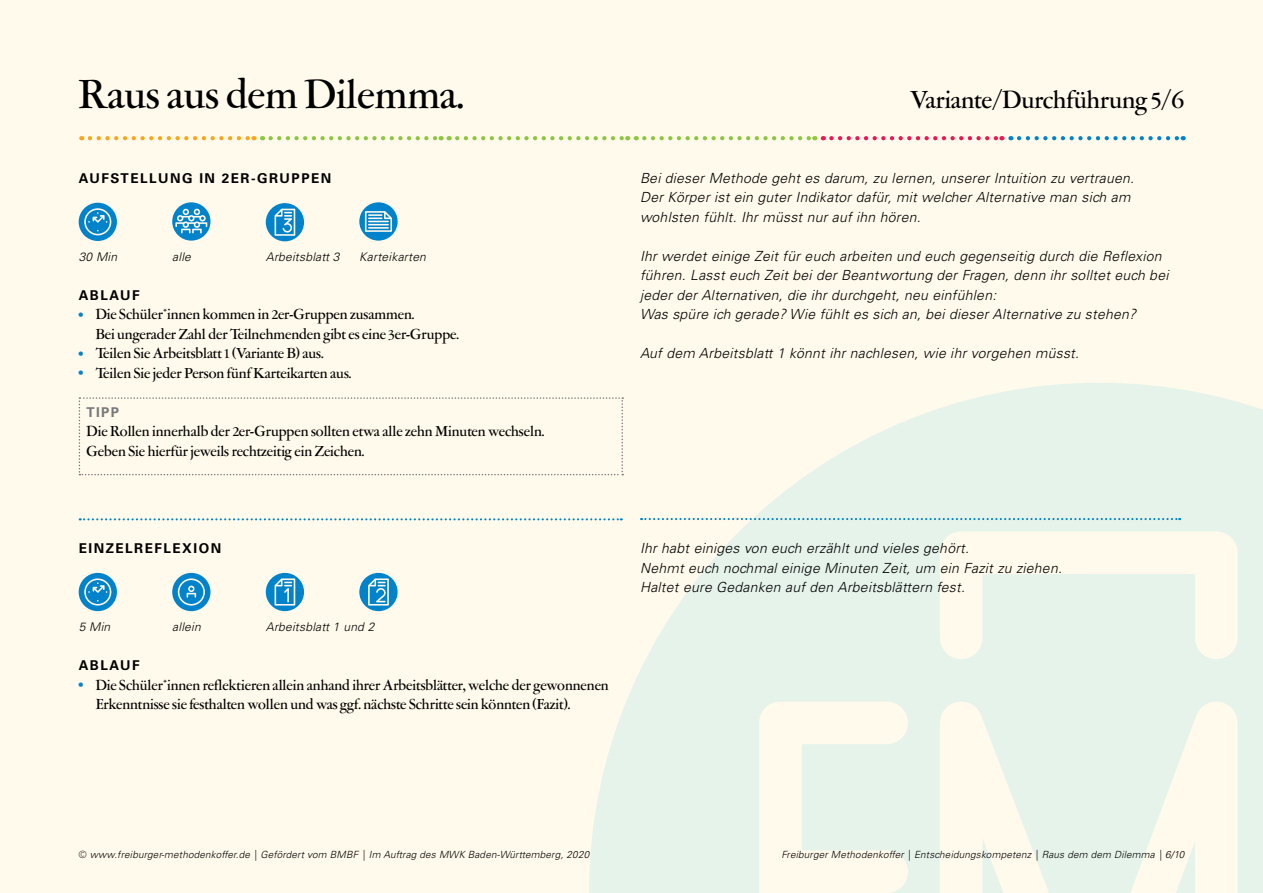
<style>
.page{position:relative;width:1263px;height:893px;background:#fffaeb}
.page>*{position:absolute;margin:0;border:0;box-sizing:border-box;transform-origin:0 0}
.t1{font:500 42px "Garamont Amst SH";color:#000}
.t2{font:500 25.5px "Garamont Amst SH";color:#000}
.t3{font:500 15px/19.5px "Garamont Amst SH";color:#000}
.t4{font:italic 300 13.95px/19.5px "Univers LT Pro 45";letter-spacing:.02em;color:#000}
.t5{font:700 13.5px "Univers LT Pro 65";letter-spacing:.11em;color:#000}
.t6{font:700 13.5px "Univers LT Pro 65";color:#77787b}
.t7{font:italic 300 12px "Univers LT Pro 45";letter-spacing:.02em;color:#000}
.t8{font:italic 300 9.9px "Univers LT Pro 45";letter-spacing:.02em;color:#000}
.s1{font-family:"Univers LT Pro 65";font-weight:700;font-size:12px;color:#0083ca}
</style>
<div class="page">
<svg style="left:589px;top:383px;width:674px;height:510px;fill:#e6f3eb"></svg>
<svg style="left:90px;top:136px;width:164px;height:4px"></svg>
<svg style="left:270px;top:136px;width:172px;height:4px"></svg>
<svg style="left:457px;top:136px;width:171px;height:4px"></svg>
<svg style="left:644px;top:136px;width:171px;height:4px"></svg>
<svg style="left:831px;top:136px;width:171px;height:4px"></svg>
<svg style="left:1019px;top:136px;width:165px;height:4px"></svg>
<svg style="left:266px;top:573px;width:38px;height:38px"></svg>
<svg style="left:172px;top:573px;width:38px;height:38px"></svg>
<svg style="left:359px;top:573px;width:39px;height:38px"></svg>
<svg style="left:79px;top:573px;width:38px;height:38px"></svg>
<svg style="left:79px;top:203px;width:38px;height:38px"></svg>
<svg style="left:172px;top:202px;width:38px;height:39px"></svg>
<svg style="left:266px;top:203px;width:38px;height:38px"></svg>
<svg style="left:80px;top:518px;width:542px;height:2px"></svg>
<svg style="left:641px;top:518px;width:539px;height:2px"></svg>
<svg style="left:79px;top:397px;width:544px;height:78px"></svg>
<svg style="left:359px;top:202px;width:39px;height:39px"></svg>
<h1 class="t1" style="left:79px;top:72px;width:387px">Raus aus dem Dilemma.</h1>
<p class="t5" style="left:79px;top:169px;width:254px">AUFSTELLUNG IN 2ER-GRUPPEN</p>
<p class="t7" style="left:79px;top:249px;width:40px">30 Min</p>
<p class="t7" style="left:172px;top:249px;width:20px">alle</p>
<p class="t7" style="left:266px;top:249px;width:75px">Arbeitsblatt 3</p>
<p class="t7" style="left:359px;top:249px;width:68px">Karteikarten</p>
<p class="t5" style="left:79px;top:286px;width:62px">ABLAUF</p>
<p class="t3" style="left:96px;top:305px;width:365px;text-indent:-17px"><span class="s1">•</span> Die Schüler*innen kommen in 2er-Gruppen zusammen.<br>Bei ungerader Zahl der Teilnehmenden gibt es eine 3er-Gruppe.</p>
<p class="t3" style="left:79px;top:344px;width:246px"><span class="s1">•</span> Teilen Sie Arbeitsblatt 1 (Variante B) aus.</p>
<p class="t3" style="left:79px;top:364px;width:274px"><span class="s1">•</span> Teilen Sie jeder Person fünf Karteikarten aus.</p>
<p class="t6" style="left:87px;top:403px;width:34px">TIPP</p>
<p class="t3" style="left:87px;top:422px;width:459px">Die Rollen innerhalb der 2er-Gruppen sollten etwa alle zehn Minuten wechseln.<br>Geben Sie hierfür jeweils rechtzeitig ein Zeichen.</p>
<h2 class="t2" style="left:910px;top:86px;width:275px">Variante/Durchführung 5/6</h2>
<p class="t4" style="left:640px;top:168px;width:496px">Bei dieser Methode geht es darum, zu lernen, unserer Intuition zu vertrauen.<br>Der Körper ist ein guter Indikator dafür, mit welcher Alternative man sich am wohlsten fühlt. Ihr müsst nur auf ihn hören.</p>
<p class="t4" style="left:640px;top:246px;width:530px">Ihr werdet einige Zeit für euch arbeiten und euch gegenseitig durch die Reflexion führen. Lasst euch Zeit bei der Beantwortung der Fragen, denn ihr solltet euch bei jeder der Alternativen, die ihr durchgeht, neu einfühlen:<br>Was spüre ich gerade? Wie fühlt es sich an, bei dieser Alternative zu stehen?</p>
<p class="t4" style="left:640px;top:344px;width:441px">Auf dem Arbeitsblatt 1 könnt ihr nachlesen, wie ihr vorgehen müsst.</p>
<p class="t5" style="left:79px;top:539px;width:144px">EINZELREFLEXION</p>
<p class="t7" style="left:79px;top:620px;width:33px">5 Min</p>
<p class="t7" style="left:172px;top:620px;width:30px">allein</p>
<p class="t7" style="left:266px;top:620px;width:110px">Arbeitsblatt 1 und 2</p>
<p class="t5" style="left:79px;top:656px;width:62px">ABLAUF</p>
<p class="t3" style="left:96px;top:676px;width:515px;text-indent:-17px"><span class="s1">•</span> Die Schüler*innen reflektieren allein anhand ihrer Arbeitsblätter, welche der gewonnenen<br>Erkenntnisse sie festhalten wollen und was ggf. nächste Schritte sein könnten (Fazit).</p>
<p class="t4" style="left:640px;top:539px;width:423px">Ihr habt einiges von euch erzählt und vieles gehört.<br>Nehmt euch nochmal einige Minuten Zeit, um ein Fazit zu ziehen.<br>Haltet eure Gedanken auf den Arbeitsblättern fest.</p>
<p class="t8" style="left:79px;top:848px;width:512px">© www.freiburger-methodenkoffer.de | Gefördert vom BMBF | Im Auftrag des MWK Baden-Württemberg, 2020</p>
<p class="t8" style="left:781px;top:848px;width:404px">Freiburger Methodenkoffer | Entscheidungskompetenz | Raus dem dem Dilemma | 6/10</p>
</div>
